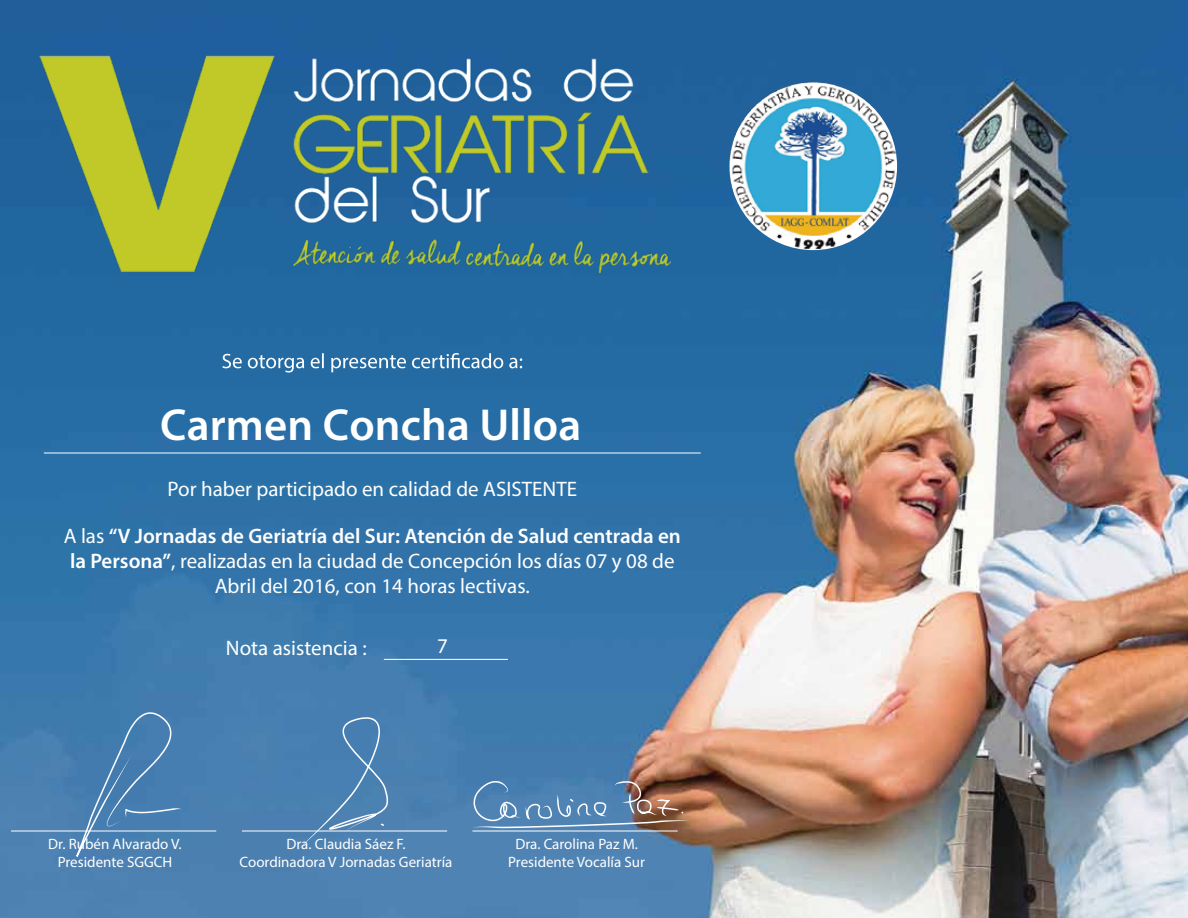
<style>
.page{position:relative;width:1188px;height:918px;background:#fff}
.page>*{position:absolute;margin:0;border:0;box-sizing:border-box;transform-origin:0 0}
.t1{font:600 45px "Myriad Pro";letter-spacing:.005em;color:#fff}
.t2{font:21px/25.2px "Myriad Pro";color:#fff;text-align:center}
.t3{font:15px/18px "Myriad Pro";color:#fff;text-align:center}
.s1{font-weight:600}
</style>
<div class="page">
<img style="left:0;top:0;width:1188px;height:918px">
<img style="left:729px;top:82px;width:168px;height:168px;border-radius:84px">
<img style="left:40px;top:53px;width:246px;height:226px">
<img style="left:290px;top:28px;width:360px;height:202px">
<img style="left:293px;top:238px;width:383px;height:39px">
<svg style="left:222px;top:353px;width:300px;height:20px;background:#4f88b5"></svg>
<hr style="left:44px;top:453px;width:657px;height:1px;background:#fff">
<hr style="left:384px;top:659px;width:124px;height:1px;background:#fff">
<hr style="left:242px;top:831px;width:205px;height:1px;background:#fff">
<hr style="left:472px;top:831px;width:206px;height:1px;background:#fff">
<hr style="left:11px;top:831px;width:205px;height:1px;background:#fff">
<svg style="left:296px;top:717px;width:93px;height:134px;background:#5286b5"></svg>
<svg style="left:76px;top:712px;width:105px;height:145px;background:#4d83b3"></svg>
<svg style="left:472px;top:781px;width:218px;height:47px;background:#6c839d"></svg>
<h1 class="t1" style="left:160px;top:396px;width:423px">Carmen Concha Ulloa</h1>
<p class="t2" style="left:167px;top:476px;width:411px">Por haber participado en calidad de ASISTENTE</p>
<p class="t2" style="left:64px;top:523px;width:619px">A las <span class="s1">“V Jornadas de Geriatría del Sur: Atención de Salud centrada en la Persona”</span>, realizadas en la ciudad de Concepción los días 07 y 08 de<br>Abril del 2016, con 14 horas lectivas.</p>
<p class="t2" style="left:226px;top:635px;width:142px">Nota asistencia :</p>
<p class="t2" style="left:437px;top:633px;width:12px">7</p>
<p class="t3" style="left:48px;top:835px;width:135px">Dr. Rubén Alvarado V.<br>Presidente SGGCH</p>
<p class="t3" style="left:240px;top:835px;width:214px">Dra. Claudia Sáez F.<br>Coordinadora V Jornadas Geriatría</p>
<p class="t3" style="left:508px;top:835px;width:138px">Dra. Carolina Paz M.<br>Presidente Vocalía Sur</p>
</div>
